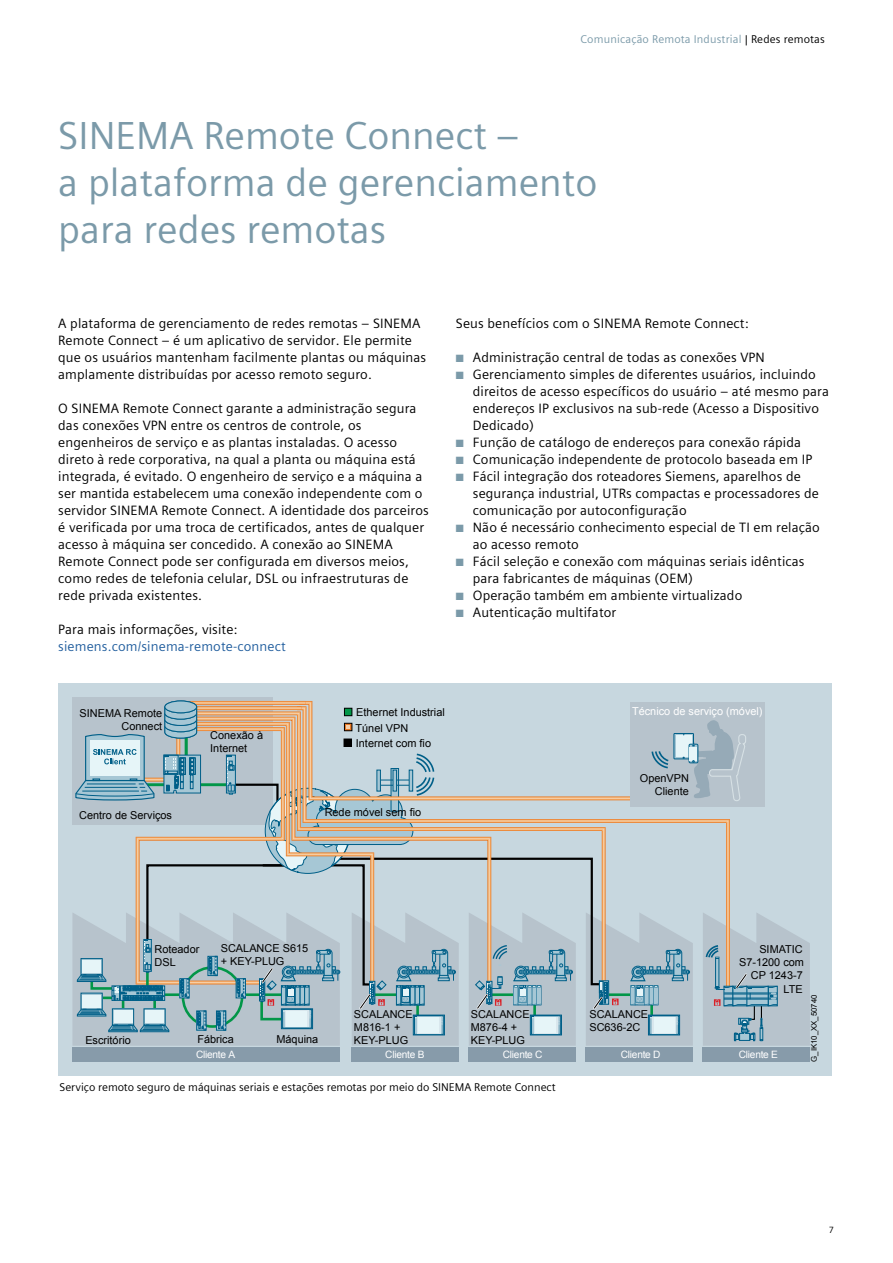
<style>
.page{position:relative;width:893px;height:1263px;background:#fff}
.page>*{position:absolute;margin:0;border:0;box-sizing:border-box;transform-origin:0 0}
.t1{font:39px/46.8px "Siemens Sans";color:#7b9aa9}
.t2{font:13.5px/17px "Siemens Sans";letter-spacing:.01em;color:#000}
.t3{font:13.5px "Siemens Sans";letter-spacing:.01em;color:#215e9e}
.t4{font:11.25px "Siemens Sans";color:#000}
.t5{font:11.25px "Siemens Sans";letter-spacing:.015em;color:#7b9aa9}
.t6{font:10.95px/13px "Arial";color:#000}
.t7{font:10.95px "Arial";color:#fff}
.t8{font:10.2px "Arial";letter-spacing:-.025em;color:#fff}
.t9{font:9px "Siemens Sans";color:#000}
.t10{font:7.8px "Arial";color:#000}
.s1{color:#000}
.s2{color:#7b9aa9}
</style>
<div class="page">
<div style="left:58px;top:683px;width:774px;height:393px;background:#c7d7df"></div>
<div style="left:586px;top:1047px;width:107px;height:15px;background:#879baa"></div>
<div style="left:469px;top:1047px;width:107px;height:15px;background:#879baa"></div>
<div style="left:72px;top:1047px;width:268px;height:15px;background:#879baa"></div>
<div style="left:352px;top:1047px;width:107px;height:15px;background:#879baa"></div>
<div style="left:703px;top:1047px;width:107px;height:15px;background:#879baa"></div>
<svg style="left:72px;top:699px;width:738px;height:347px"></svg>
<p class="t5" style="left:580px;top:32px;width:246px">Comunicação Remota Industrial <span class="s1">| Redes remotas</span></p>
<h1 class="t1" style="left:58px;top:113px;width:541px">SINEMA Remote Connect –<br>a plataforma de gerenciamento para redes remotas</h1>
<p class="t2" style="left:58px;top:315px;width:370px">A plataforma de gerenciamento de redes remotas – SINEMA Remote Connect – é um aplicativo de servidor. Ele permite que os usuários mantenham facilmente plantas ou máquinas amplamente distribuídas por acesso remoto seguro.</p>
<p class="t2" style="left:58px;top:400px;width:372px">O SINEMA Remote Connect garante a administração segura das conexões VPN entre os centros de controle, os engenheiros de serviço e as plantas instaladas. O acesso direto à rede corporativa, na qual a planta ou máquina está integrada, é evitado. O engenheiro de serviço e a máquina a ser mantida estabelecem uma conexão independente com o servidor SINEMA Remote Connect. A identidade dos parceiros é verificada por uma troca de certificados, antes de qualquer acesso à máquina ser concedido. A conexão ao SINEMA Remote Connect pode ser configurada em diversos meios, como redes de telefonia celular, DSL ou infraestruturas de rede privada existentes.</p>
<p class="t2" style="left:58px;top:621px;width:181px">Para mais informações, visite:</p>
<p class="t3" style="left:58px;top:639px;width:229px">siemens.com/sinema-remote-connect</p>
<p class="t2" style="left:456px;top:315px;width:294px">Seus benefícios com o SINEMA Remote Connect:</p>
<p class="t2" style="left:456px;top:349px;width:311px"><span class="s2">■</span> Administração central de todas as conexões VPN</p>
<p class="t2" style="left:473px;top:366px;width:358px;text-indent:-17px"><span class="s2">■</span> Gerenciamento simples de diferentes usuários, incluindo direitos de acesso específicos do usuário – até mesmo para endereços IP exclusivos na sub-rede (Acesso a Dispositivo Dedicado)</p>
<p class="t2" style="left:456px;top:434px;width:347px"><span class="s2">■</span> Função de catálogo de endereços para conexão rápida</p>
<p class="t2" style="left:456px;top:451px;width:358px"><span class="s2">■</span> Comunicação independente de protocolo baseada em IP</p>
<p class="t2" style="left:473px;top:468px;width:348px;text-indent:-17px"><span class="s2">■</span> Fácil integração dos roteadores Siemens, aparelhos de segurança industrial, UTRs compactas e processadores de comunicação por autoconfiguração</p>
<p class="t2" style="left:473px;top:519px;width:349px;text-indent:-17px"><span class="s2">■</span> Não é necessário conhecimento especial de TI em relação ao acesso remoto</p>
<p class="t2" style="left:473px;top:553px;width:333px;text-indent:-17px"><span class="s2">■</span> Fácil seleção e conexão com máquinas seriais idênticas para fabricantes de máquinas (OEM)</p>
<p class="t2" style="left:456px;top:587px;width:288px"><span class="s2">■</span> Operação também em ambiente virtualizado</p>
<p class="t2" style="left:456px;top:604px;width:162px"><span class="s2">■</span> Autenticação multifator</p>
<p class="t6" style="left:80px;top:706px;width:84px;text-align:right">SINEMA Remote<br>Connect</p>
<p class="t6" style="left:356px;top:706px;width:90px">Ethernet Industrial</p>
<p class="t6" style="left:355px;top:721px;width:54px">Túnel VPN</p>
<p class="t6" style="left:210px;top:729px;width:54px">Conexão à<br>Internet</p>
<p class="t6" style="left:356px;top:736px;width:77px">Internet com fio</p>
<p class="t6" style="left:79px;top:809px;width:94px">Centro de Serviços</p>
<p class="t6" style="left:325px;top:806px;width:98px">Rede móvel sem fio</p>
<p class="t7" style="left:632px;top:704px;width:132px">Técnico de serviço (móvel)</p>
<p class="t6" style="left:640px;top:772px;width:51px;text-align:right">OpenVPN<br>Cliente</p>
<p class="t6" style="left:154px;top:943px;width:46px">Roteador<br>DSL</p>
<p class="t6" style="left:221px;top:941px;width:89px">SCALANCE S615 + KEY-PLUG</p>
<p class="t6" style="left:739px;top:943px;width:66px;text-align:right">SIMATIC<br>S7-1200 com<br>CP 1243-7<br>LTE</p>
<p class="t6" style="left:354px;top:1007px;width:60px">SCALANCE<br>M816-1 +<br>KEY-PLUG</p>
<p class="t6" style="left:471px;top:1007px;width:60px">SCALANCE<br>M876-4 +<br>KEY-PLUG</p>
<p class="t6" style="left:589px;top:1007px;width:60px">SCALANCE<br>SC636-2C</p>
<p class="t6" style="left:85px;top:1033px;width:47px">Escritório</p>
<p class="t6" style="left:197px;top:1033px;width:38px">Fábrica</p>
<p class="t6" style="left:276px;top:1033px;width:43px">Máquina</p>
<p class="t8" style="left:196px;top:1048px;width:41px">Cliente A</p>
<p class="t8" style="left:385px;top:1048px;width:41px">Cliente B</p>
<p class="t8" style="left:503px;top:1048px;width:41px">Cliente C</p>
<p class="t8" style="left:621px;top:1048px;width:41px">Cliente D</p>
<p class="t8" style="left:739px;top:1048px;width:41px">Cliente E</p>
<p class="t4" style="left:60px;top:1081px;width:498px">Serviço remoto seguro de máquinas seriais e estações remotas por meio do SINEMA Remote Connect</p>
<p class="t10" style="left:809px;top:1062px;width:69px;rotate:-90deg">G_IK10_XX_50740</p>
<p class="t9" style="left:829px;top:1225px;width:6px">7</p>
</div>
